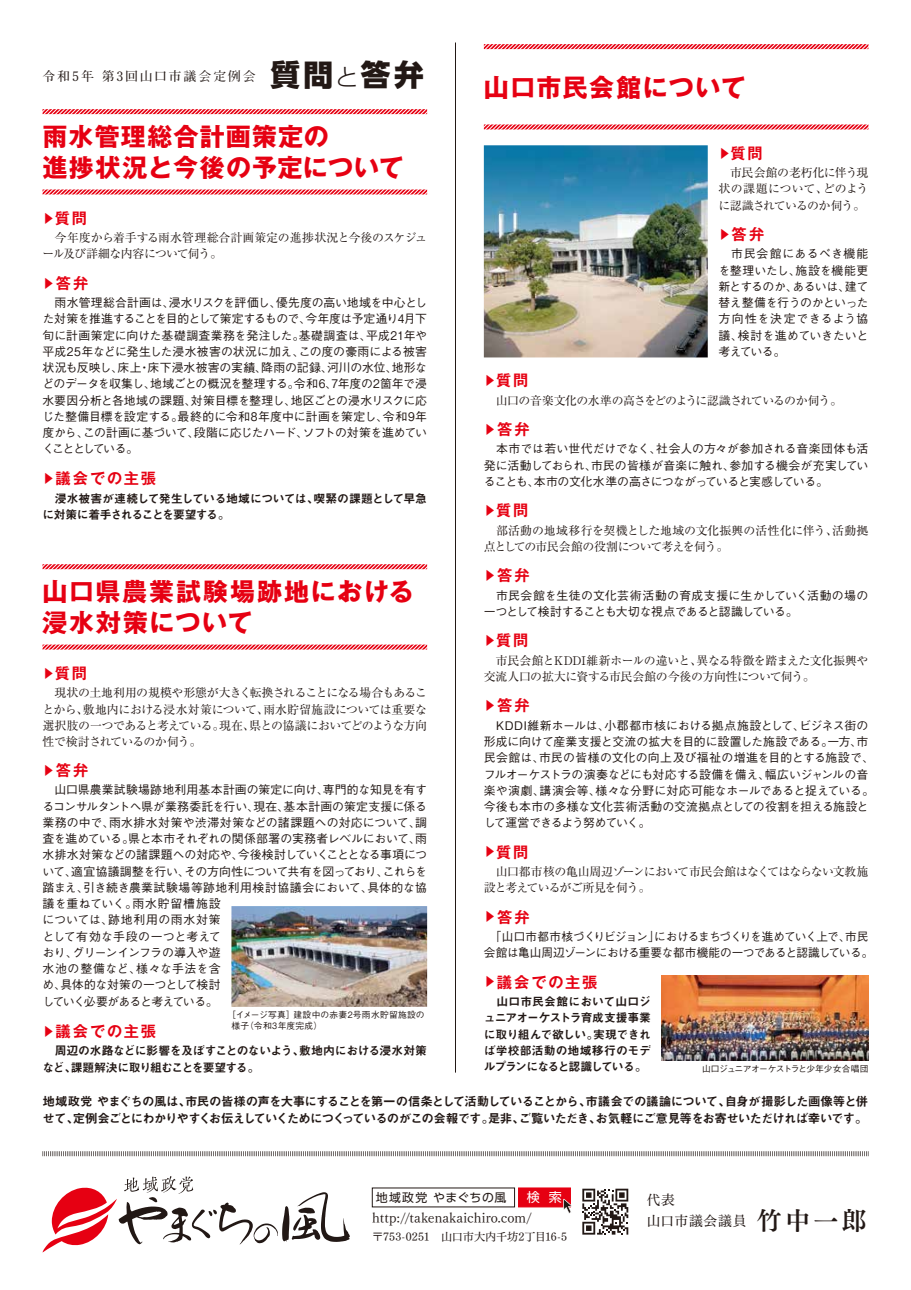
<style>
.page{position:relative;width:911px;height:1290px;background:#fff}
.page>*{position:absolute;margin:0;border:0;box-sizing:border-box;transform-origin:0 0}
.t1{font:800 29.62px "UD Shin Go Pro";color:#221815}
.t2{font:700 25px/31.2px "Gothic MB101 Pro";letter-spacing:.055em;color:#e60012}
.t3{font:700 15.12px "Gothic MB101 Pro De";letter-spacing:.12em;color:#e60012}
.t4{font:13.75px "Tsuku Min Pro R";letter-spacing:.005em;color:#221815}
.t5{font:13.75px "Tsuku Min Pro M";letter-spacing:.055em;color:#221815}
.t6{font:13px "UD Shin Go Pro";color:#fff}
.t7{font:700 12.88px "Futo Min A101 Pro";letter-spacing:.15em;color:#221815}
.t8{font:12.5px/16.2px "Midashi Go Pro MB31";letter-spacing:-.065em;color:#221815}
.t9{font:500 11.88px/16.2px "Gothic BBB Pro";letter-spacing:-.015em;color:#221815;text-align:justify}
.t10{font:11.88px/16.2px "Ryumin Pro";letter-spacing:-.04em;color:#221815;text-align:justify}
.t11{font:11.88px/16.2px "Midashi Go Pro MB31";letter-spacing:-.045em;color:#221815}
.t12{font:500 11.88px/16.2px "Gothic BBB Pro";letter-spacing:-.05em;color:#221815}
.t13{font:11.88px/16.2px "Ryumin Pro";letter-spacing:-.02em;color:#221815}
.t14{font:11.88px/16.2px "Ryumin Pro";letter-spacing:-.015em;color:#221815}
.t15{font:11.88px "UD Shin Go Pro";letter-spacing:.05em;color:#221815}
.t16{font:11.25px "Tsuku Min Pro M";letter-spacing:-.02em;color:#221815}
.t17{font:500 8.75px/11.2px "Gothic BBB Pro";letter-spacing:.025em;color:#221815}
.t18{font:500 8.75px "Gothic BBB Pro";letter-spacing:-.05em;color:#221815}
.s1{font-weight:300;font-size:23.75px}
.s2{font-size:12.12px}
.s3{font-family:"Tsuku Min Pro B";font-size:25px}
</style>
<div class="page">
<img style="left:484px;top:145px;width:223px;height:212px">
<svg style="left:483px;top:44px;width:386px;height:6px;background:#f17881"></svg>
<svg style="left:483px;top:124px;width:386px;height:6px;background:#f17881"></svg>
<svg style="left:42px;top:564px;width:386px;height:6px;background:#f17881"></svg>
<svg style="left:42px;top:644px;width:386px;height:6px;background:#f17881"></svg>
<div style="left:518px;top:1187px;width:53px;height:20px;background:#e60012;border:1px solid #e60012"></div>
<svg style="left:563px;top:1199px;width:9px;height:14px"></svg>
<svg style="left:582px;top:1188px;width:46px;height:46px"></svg>
<svg style="left:43px;top:1176px;width:307px;height:76px"></svg>
<svg style="left:43px;top:1151px;width:825px;height:5px"></svg>
<svg style="left:42px;top:109px;width:386px;height:6px;background:#f17881"></svg>
<svg style="left:42px;top:189px;width:386px;height:6px;background:#f17881"></svg>
<hr style="left:455px;top:43px;width:1px;height:1029px;background:#221815">
<img style="left:661px;top:975px;width:207px;height:85px">
<img style="left:231px;top:906px;width:196px;height:101px">
<p class="t7" style="left:43px;top:66px;width:215px">令和5年 第3回山口市議会定例会</p>
<h1 class="t1" style="left:270px;top:51px;width:155px">質問<span class="s1">と</span>答弁</h1>
<h2 class="t2" style="left:484px;top:68px;width:263px">山口市民会館について</h2>
<h2 class="t2" style="left:43px;top:118px;width:363px">雨水管理総合計画策定の<br>進捗状況と今後の予定について</h2>
<p class="t3" style="left:718px;top:140px;width:46px"><span class="s2">▶</span>質問</p>
<p class="t10" style="left:718px;top:164px;width:152px">　市民会館の老朽化に伴う現状の課題について、どのように認識されているのか伺う。</p>
<p class="t3" style="left:718px;top:222px;width:47px"><span class="s2">▶</span>答弁</p>
<p class="t9" style="left:718px;top:244px;width:152px">　市民会館にあるべき機能を整理いたし、施設を機能更新とするのか、あるいは、建て替え整備を行うのかといった方向性を決定できるよう協議、検討を進めていきたいと考えている。</p>
<p class="t3" style="left:43px;top:205px;width:46px"><span class="s2">▶</span>質問</p>
<p class="t14" style="left:43px;top:229px;width:386px">　今年度から着手する雨水管理総合計画策定の進捗状況と今後のスケジュール及び詳細な内容について伺う。</p>
<p class="t3" style="left:43px;top:270px;width:47px"><span class="s2">▶</span>答弁</p>
<p class="t9" style="left:43px;top:293px;width:386px">　雨水管理総合計画は、浸水リスクを評価し、優先度の高い地域を中心とした対策を推進することを目的として策定するもので、今年度は予定通り4月下旬に計画策定に向けた基礎調査業務を発注した。基礎調査は、平成21年や平成25年などに発生した浸水被害の状況に加え、この度の豪雨による被害状況も反映し、床上・床下浸水被害の実績、降雨の記録、河川の水位、地形などのデータを収集し、地域ごとの概況を整理する。令和6、7年度の2箇年で浸水要因分析と各地域の課題、対策目標を整理し、地区ごとの浸水リスクに応じた整備目標を設定する。最終的に令和8年度中に計画を策定し、令和9年度から、この計画に基づいて、段階に応じたハード、ソフトの対策を進めていくこととしている。</p>
<p class="t3" style="left:484px;top:368px;width:46px"><span class="s2">▶</span>質問</p>
<p class="t10" style="left:484px;top:391px;width:360px">　山口の音楽文化の水準の高さをどのように認識されているのか伺う。</p>
<p class="t3" style="left:484px;top:417px;width:47px"><span class="s2">▶</span>答弁</p>
<p class="t9" style="left:484px;top:439px;width:386px">　本市では若い世代だけでなく、社会人の方々が参加される音楽団体も活発に活動しておられ、市民の皆様が音楽に触れ、参加する機会が充実していることも、本市の文化水準の高さにつながっていると実感している。</p>
<p class="t3" style="left:43px;top:466px;width:115px"><span class="s2">▶</span>議会での主張</p>
<p class="t11" style="left:43px;top:489px;width:386px">　浸水被害が連続して発生している地域については、喫緊の課題として早急に対策に着手されることを要望する。</p>
<p class="t3" style="left:484px;top:498px;width:46px"><span class="s2">▶</span>質問</p>
<p class="t13" style="left:484px;top:521px;width:386px">　部活動の地域移行を契機とした地域の文化振興の活性化に伴う、活動拠点としての市民会館の役割について考えを伺う。</p>
<p class="t3" style="left:484px;top:563px;width:47px"><span class="s2">▶</span>答弁</p>
<p class="t9" style="left:484px;top:586px;width:386px">　市民会館を生徒の文化芸術活動の育成支援に生かしていく活動の場の一つとして検討することも大切な視点であると認識している。</p>
<p class="t3" style="left:484px;top:628px;width:46px"><span class="s2">▶</span>質問</p>
<p class="t10" style="left:484px;top:651px;width:386px">　市民会館とKDDI維新ホールの違いと、異なる特徴を踏まえた文化振興や</p>
<h2 class="t2" style="left:43px;top:573px;width:373px">山口県農業試験場跡地における浸水対策について</h2>
<p class="t3" style="left:43px;top:660px;width:46px"><span class="s2">▶</span>質問</p>
<p class="t10" style="left:484px;top:668px;width:333px">交流人口の拡大に資する市民会館の今後の方向性について伺う。</p>
<p class="t10" style="left:43px;top:684px;width:386px">　現状の土地利用の規模や形態が大きく転換されることになる場合もあることから、敷地内における浸水対策について、雨水貯留施設については重要な選択肢の一つであると考えている。現在、県との協議においてどのような方向性で検討されているのか伺う。</p>
<p class="t3" style="left:43px;top:758px;width:47px"><span class="s2">▶</span>答弁</p>
<p class="t9" style="left:43px;top:780px;width:386px;text-align:left">　山口県農業試験場跡地利用基本計画の策定に向け、専門的な知見を有するコンサルタントへ県が業務委託を行い、現在、基本計画の策定支援に係る業務の中で、雨水排水対策や渋滞対策などの諸課題への対応について、調査を進めている。県と本市それぞれの関係部署の実務者レベルにおいて、雨水排水対策などの諸課題への対応や、今後検討していくこととなる事項について、適宜協議調整を行い、その方向性について共有を図っており、これらを踏まえ、引き続き農業試験場等跡地利用検討協議会において、具体的な協議を重ねていく。雨水貯留槽施設<br>については、跡地利用の雨水対策<br>として有効な手段の一つと考えて<br>おり、グリーンインフラの導入や遊<br>水池の整備など、様々な手法を含<br>め、具体的な対策の一つとして検討<br>していく必要があると考えている。</p>
<p class="t3" style="left:484px;top:693px;width:47px"><span class="s2">▶</span>答弁</p>
<p class="t9" style="left:484px;top:716px;width:392px;text-align:left">　KDDI維新ホールは、小郡都市核における拠点施設として、ビジネス街の形成に向けて産業支援と交流の拡大を目的に設置した施設である。一方、市民会館は、市民の皆様の文化の向上及び福祉の増進を目的とする施設で、フルオーケストラの演奏などにも対応する設備を備え、幅広いジャンルの音楽や演劇、講演会等、様々な分野に対応可能なホールであると捉えている。今後も本市の多様な文化芸術活動の交流拠点としての役割を担える施設として運営できるよう努めていく。</p>
<p class="t3" style="left:484px;top:839px;width:46px"><span class="s2">▶</span>質問</p>
<p class="t10" style="left:484px;top:863px;width:386px">　山口都市核の亀山周辺ゾーンにおいて市民会館はなくてはならない文教施設と考えているがご所見を伺う。</p>
<p class="t3" style="left:484px;top:904px;width:47px"><span class="s2">▶</span>答弁</p>
<p class="t12" style="left:484px;top:927px;width:391px">　「山口市都市核づくりビジョン」におけるまちづくりを進めていく上で、市民会館は亀山周辺ゾーンにおける重要な都市機能の一つであると認識している。</p>
<p class="t3" style="left:484px;top:969px;width:115px"><span class="s2">▶</span>議会での主張</p>
<p class="t11" style="left:484px;top:992px;width:168px;text-align:justify">　山口市民会館において山口ジュニアオーケストラ育成支援事業に取り組んで欲しい。実現できれば学校部活動の地域移行のモデルプランになると認識している。</p>
<p class="t17" style="left:231px;top:1008px;width:195px;text-indent:-4px">［イメージ写真］建設中の赤妻2号雨水貯留施設の様子（令和3年度完成）</p>
<p class="t3" style="left:43px;top:1018px;width:115px"><span class="s2">▶</span>議会での主張</p>
<p class="t11" style="left:43px;top:1041px;width:386px">　周辺の水路などに影響を及ぼすことのないよう、敷地内における浸水対策など、課題解決に取り組むことを要望する。</p>
<p class="t18" style="left:702px;top:1061px;width:168px">山口ジュニアオーケストラと少年少女合唱団</p>
<p class="t8" style="left:43px;top:1092px;width:827px">地域政党 やまぐちの風は、市民の皆様の声を大事にすることを第一の信条として活動していることから、市議会での議論について、自身が撮影した画像等と併せて、定例会ごとにわかりやすくお伝えしていくためにつくっているのがこの会報です。是非、ご覧いただき、お気軽にご意見等をお寄せいただければ幸いです。</p>
<p class="t15" style="left:376px;top:1188px;width:132px">地域政党 やまぐちの風</p>
<p class="t6" style="left:527px;top:1186px;width:37px">検 索</p>
<p class="t4" style="left:372px;top:1205px;width:161px">http://takenakaichiro.com/</p>
<p class="t16" style="left:372px;top:1226px;width:196px">〒753-0251　山口市大内千坊2丁目16-5</p>
<p class="t5" style="left:646px;top:1188px;width:30px">代表</p>
<p class="t5" style="left:646px;top:1208px;width:221px">山口市議会議員 <span class="s3">竹中一郎</span></p>
</div>
